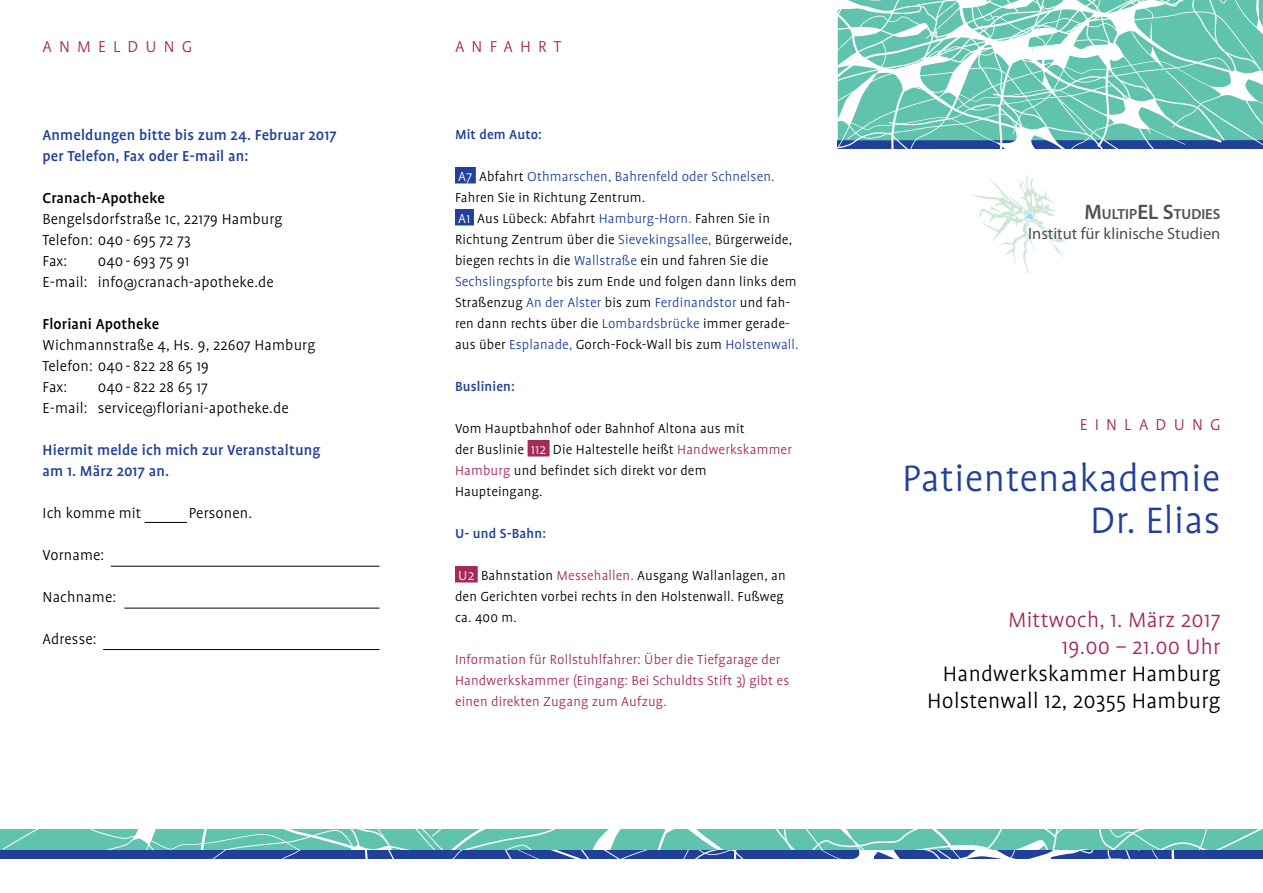
<style>
.page{position:relative;width:1263px;height:893px;background:#fff}
.page>*{position:absolute;margin:0;border:0;box-sizing:border-box;transform-origin:0 0}
.t1{font:300 42px/42px "Profile";letter-spacing:.01em;color:#21409a;text-align:right}
.t2{font:300 24px/27px "Profile";letter-spacing:.01em;color:#000;text-align:right}
.t3{font:300 24px/27px "Profile";letter-spacing:.01em;color:#a52a58;text-align:right}
.t4{font:300 18px "Profile";letter-spacing:.4em;color:#a52a58}
.t5{font:300 16.5px/21px "Profile";letter-spacing:.01em;color:#000}
.t6{font:500 16.5px/21px "Profile";letter-spacing:.01em;color:#21409a}
.t7{font:500 16.5px "Profile";letter-spacing:.01em;color:#000}
.t8{font:16.5px "Myriad Pro";color:#4f5158}
.t9{font:300 15px/21px "Profile";letter-spacing:.01em;color:#000}
.t10{font:300 15px/21px "Profile";letter-spacing:.01em;color:#a52a58}
.t11{font:500 15px "Profile";letter-spacing:.01em;color:#21409a}
.t12{font:600 14.7px "Myriad Pro";color:#4f5158}
.s1{color:#fff}
.s2{color:#21409a}
.s3{color:#a52a58}
.s4{font-size:21px}
</style>
<div class="page">
<svg style="left:1162px;top:0;width:101px;height:147px;background:#72c5b6"></svg>
<svg style="left:837px;top:0;width:325px;height:149px;fill:#60c3ad"></svg>
<svg style="left:987px;top:41px;width:27px;height:26px"></svg>
<svg style="left:1023px;top:42px;width:101px;height:29px"></svg>
<div style="left:455px;top:167px;width:21px;height:16px;background:#21409a"></div>
<div style="left:455px;top:209px;width:19px;height:16px;background:#21409a"></div>
<div style="left:528px;top:440px;width:22px;height:16px;background:#a52a58"></div>
<div style="left:455px;top:566px;width:23px;height:16px;background:#a52a58"></div>
<svg style="left:971px;top:175px;width:96px;height:99px"></svg>
<svg style="left:0;top:829px;width:1263px;height:30px;background:#60a6b0"></svg>
<hr style="left:111px;top:566px;width:268px;height:1px;background:#000">
<hr style="left:145px;top:522px;width:42px;height:1px;background:#000">
<hr style="left:124px;top:608px;width:255px;height:1px;background:#000">
<hr style="left:103px;top:649px;width:276px;height:1px;background:#000">
<p class="t4" style="left:43px;top:38px;width:151px">ANMELDUNG</p>
<p class="t4" style="left:455px;top:38px;width:108px">ANFAHRT</p>
<p class="t6" style="left:43px;top:125px;width:296px">Anmeldungen bitte bis zum 24. Februar 2017 per Telefon, Fax oder E-mail an:</p>
<p class="t7" style="left:43px;top:190px;width:124px">Cranach-Apotheke</p>
<p class="t5" style="left:43px;top:209px;width:242px">Bengelsdorfstraße 1c, 22179 Hamburg<br>Telefon: 040 - 695 72 73<br>Fax:</p>
<p class="t5" style="left:43px;top:251px;width:233px;text-indent:55px">040 - 693 75 91<br>E-mail: info@cranach-apotheke.de</p>
<p class="t7" style="left:43px;top:316px;width:118px">Floriani Apotheke</p>
<p class="t5" style="left:43px;top:335px;width:274px">Wichmannstraße 4, Hs. 9, 22607 Hamburg<br>Telefon: 040 - 822 28 65 19<br>Fax:</p>
<p class="t5" style="left:43px;top:377px;width:248px;text-indent:55px">040 - 822 28 65 17<br>E-mail: service@floriani-apotheke.de</p>
<p class="t6" style="left:43px;top:440px;width:280px">Hiermit melde ich mich zur Veranstaltung am 1. März 2017 an.</p>
<p class="t5" style="left:43px;top:503px;width:100px">Ich komme mit</p>
<p class="t5" style="left:189px;top:503px;width:65px">Personen.</p>
<p class="t5" style="left:43px;top:545px;width:63px">Vorname:</p>
<p class="t5" style="left:43px;top:587px;width:75px">Nachname:</p>
<p class="t5" style="left:43px;top:629px;width:55px">Adresse:</p>
<p class="t11" style="left:455px;top:127px;width:88px">Mit dem Auto:</p>
<p class="t9" style="left:455px;top:166px;width:345px"><span class="s1">A7</span> Abfahrt <span class="s2">Othmarschen, Bahrenfeld oder Schnelsen.<br></span>Fahren Sie in Richtung Zentrum.<br><span class="s1">A1</span> Aus Lübeck: Abfahrt <span class="s2">Hamburg-Horn.</span> Fahren Sie in Richtung Zentrum über die <span class="s2">Sievekingsallee,</span> Bürgerweide, biegen rechts in die <span class="s2">Wallstraße</span> ein und fahren Sie die <span class="s2">Sechslingspforte</span> bis zum Ende und folgen dann links dem Straßenzug <span class="s2">An der Alster</span> bis zum <span class="s2">Ferdinandstor</span> und fah&shy;ren dann rechts über die <span class="s2">Lombardsbrücke</span> immer gerade&shy;aus über <span class="s2">Esplanade,</span> Gorch-Fock-Wall bis zum <span class="s2">Holstenwall.</span></p>
<p class="t11" style="left:455px;top:379px;width:61px">Buslinien:</p>
<p class="t9" style="left:455px;top:418px;width:338px">Vom Hauptbahnhof oder Bahnhof Altona aus mit<br>der Buslinie <span class="s1">112</span> Die Haltestelle heißt <span class="s3">Handwerkskammer Hamburg</span> und befindet sich direkt vor dem Haupteingang.</p>
<p class="t11" style="left:455px;top:526px;width:93px">U- und S-Bahn:</p>
<p class="t9" style="left:455px;top:565px;width:332px"><span class="s1">U2</span> Bahnstation <span class="s3">Messehallen.</span> Ausgang Wallanlagen, an den Gerichten vorbei rechts in den Holstenwall. Fußweg ca. 400 m.</p>
<p class="t10" style="left:455px;top:649px;width:336px">Information für Rollstuhlfahrer: Über die Tiefgarage der<br>Handwerkskammer (Eingang: Bei Schuldts Stift 3) gibt es einen direkten Zugang zum Aufzug.</p>
<p class="t12" style="left:1084px;top:204px;width:129px"><span class="s4">M</span>ULTIP<span class="s4">EL S</span>TUDIES</p>
<p class="t8" style="left:1028px;top:224px;width:194px">Institut für klinische Studien</p>
<p class="t4" style="left:1080px;top:415px;width:142px">EINLADUNG</p>
<h1 class="t1" style="left:902px;top:458px;width:320px">Patientenakademie<br>Dr. Elias</h1>
<h2 class="t3" style="left:1008px;top:607px;width:214px">Mittwoch, 1. März 2017<br>19.00 – 21.00 Uhr</h2>
<h2 class="t2" style="left:927px;top:661px;width:295px">Handwerkskammer Hamburg<br>Holstenwall 12, 20355 Hamburg</h2>
</div>
